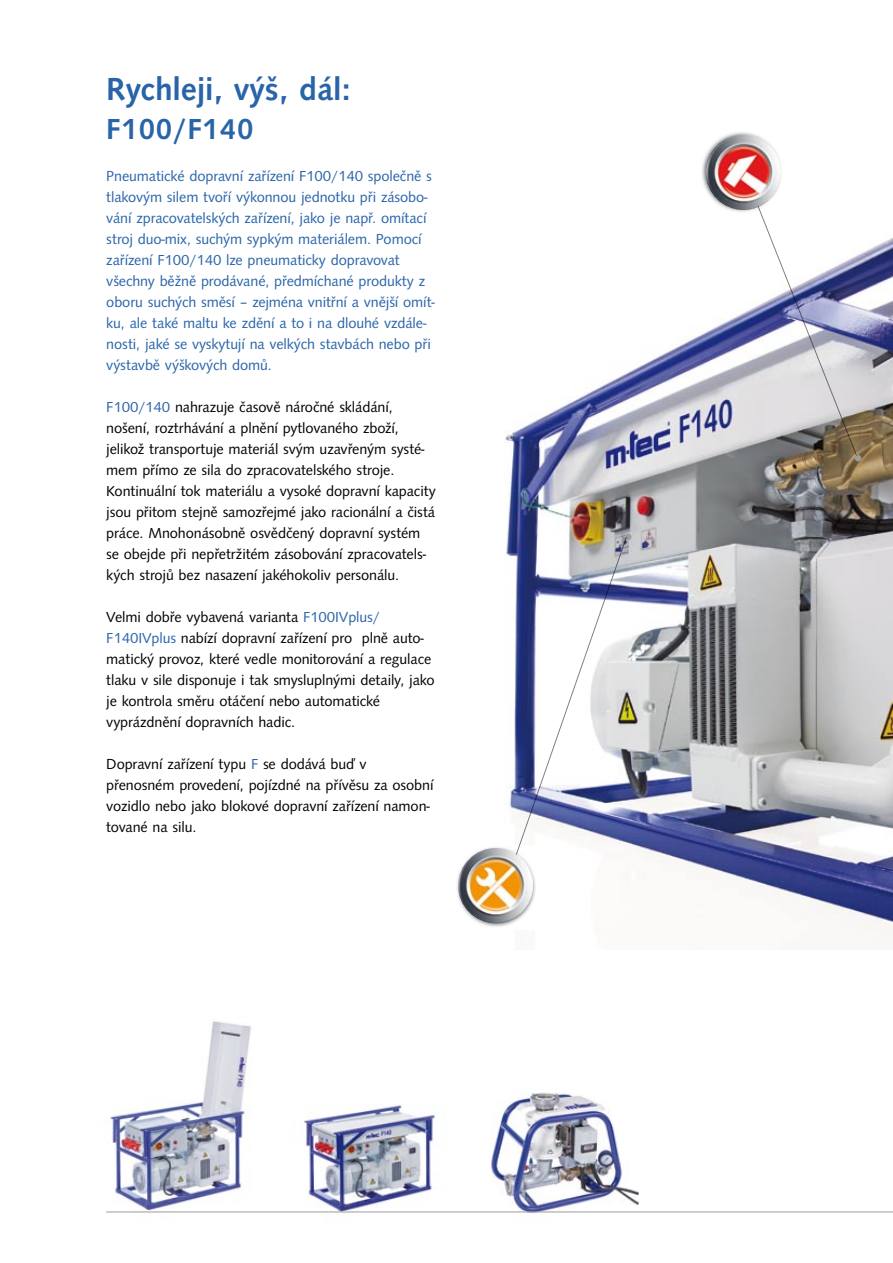
<style>
.page{position:relative;width:893px;height:1263px;background:#fff}
.page>*{position:absolute;margin:0;border:0;box-sizing:border-box;transform-origin:0 0}
.t1{font:500 33px "Syntax";color:#2964a9}
.t2{font:500 30px "Syntax";letter-spacing:.03em;color:#2964a9}
.t3{font:15px/21px "Syntax";letter-spacing:-.005em;color:#000}
.t4{font:15px/21px "Syntax";letter-spacing:-.005em;color:#2964a9}
.s1{color:#2964a9}
</style>
<div class="page">
<img style="left:505px;top:237px;width:388px;height:696px">
<img style="left:474px;top:1092px;width:165px;height:122px">
<img style="left:291px;top:1105px;width:158px;height:108px">
<img style="left:106px;top:1021px;width:153px;height:192px">
<img style="left:702px;top:132px;width:80px;height:80px">
<div style="left:443px;top:845px;width:96px;height:84px;background:#fff"></div>
<img style="left:457px;top:847px;width:78px;height:80px">
<img style="left:706px;top:135px;width:75px;height:75px;border-radius:38px">
<hr style="left:106px;top:1211px;width:787px;height:1px;background:#9c9d9f">
<img style="left:458px;top:848px;width:75px;height:75px;border-radius:38px">
<svg style="left:515px;top:534px;width:116px;height:321px"></svg>
<svg style="left:757px;top:205px;width:104px;height:256px"></svg>
<h1 class="t1" style="left:106px;top:70px;width:246px">Rychleji, výš, dál:</h1>
<h2 class="t2" style="left:106px;top:112px;width:149px">F100/F140</h2>
<p class="t4" style="left:106px;top:166px;width:330px">Pneumatické dopravní zařízení F100/140 společně s tlakovým silem tvoří výkonnou jednotku při zásobo&shy;vání zpracovatelských zařízení, jako je např. omítací stroj duo-mix, suchým sypkým materiálem. Pomocí zařízení F100/140 lze pneumaticky dopravovat všechny běžně prodávané, předmíchané produkty z oboru suchých směsí – zejména vnitřní a vnější omít&shy;ku, ale také maltu ke zdění a to i na dlouhé vzdále&shy;nosti, jaké se vyskytují na velkých stavbách nebo při výstavbě výškových domů.</p>
<p class="t3" style="left:106px;top:397px;width:331px"><span class="s1">F100/140</span> nahrazuje časově náročné skládání, nošení, roztrhávání a plnění pytlovaného zboží, jelikož transportuje materiál svým uzavřeným systé&shy;mem přímo ze sila do zpracovatelského stroje.<br>Kontinuální tok materiálu a vysoké dopravní kapacity jsou přitom stejně samozřejmé jako racionální a čistá práce. Mnohonásobně osvědčený dopravní systém se obejde při nepřetržitém zásobování zpracovatels&shy;kých strojů bez nasazení jakéhokoliv personálu.</p>
<p class="t3" style="left:106px;top:607px;width:330px">Velmi dobře vybavená varianta <span class="s1">F100IVplus/ F140IVplus</span> nabízí dopravní zařízení pro plně auto&shy;matický provoz, které vedle monitorování a regulace tlaku v sile disponuje i tak smysluplnými detaily, jako je kontrola směru otáčení nebo automatické vyprázdnění dopravních hadic.</p>
<p class="t3" style="left:106px;top:754px;width:329px">Dopravní zařízení typu <span class="s1">F</span> se dodává buď v přenosném provedení, pojízdné na přívěsu za osobní vozidlo nebo jako blokové dopravní zařízení namon&shy;tované na silu.</p>
</div>
